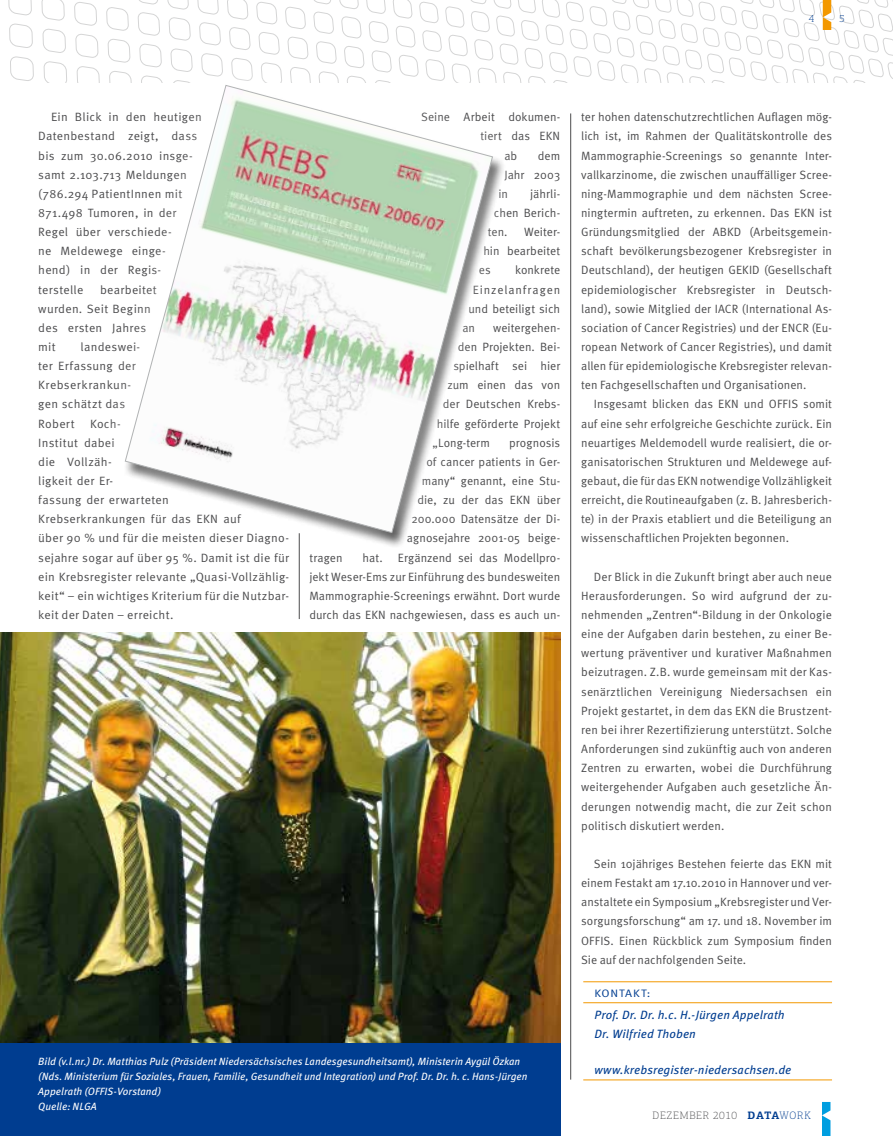
<style>
.page{position:relative;width:893px;height:1136px;background:#fff}
.page>*{position:absolute;margin:0;border:0;box-sizing:border-box;transform-origin:0 0}
.t1{font:12px/19.2px "Meta OT";letter-spacing:.015em;color:#4b4b4d;text-align:justify}
.t2{font:italic 12px/18px "Meta OT";letter-spacing:.01em;color:#003d90}
.t3{font:12px "Meta OT";letter-spacing:.075em;color:#4b4b4d}
.t4{font:100 10.8px "PF Agora Slab Pro";letter-spacing:.065em;color:#4b4b4d}
.t5{font:10.8px "Meta OT";letter-spacing:.065em;color:#003d90;scale:1.11 1}
.t6{font:italic 10.5px/15px "Meta OT";color:#fff}
.t7{font:100 10.5px "PF Agora Slab Pro";color:#003d90}
.s1{font-weight:700;color:#003d90}
.s2{color:#003d90}
</style>
<div class="page">
<svg style="left:8px;top:0;width:885px;height:83px"></svg>
<svg style="left:823px;top:0;width:8px;height:30px"></svg>
<svg style="left:822px;top:1102px;width:8px;height:33px"></svg>
<hr style="left:583px;top:1079px;width:249px;height:1px;background:#f39800">
<hr style="left:583px;top:1002px;width:249px;height:1px;background:#f39800">
<hr style="left:583px;top:981px;width:249px;height:1px;background:#f39800">
<svg style="left:82px;top:42px;width:454px;height:534px"></svg>
<svg style="left:124px;top:84px;width:369px;height:449px"></svg>
<img style="left:0;top:632px;width:560px;height:411px">
<hr style="left:299px;top:533px;width:1px;height:86px;background:#4b4b4d">
<hr style="left:570px;top:113px;width:1px;height:966px;background:#4b4b4d">
<div style="left:0;top:1043px;width:560px;height:92px;background:#003d90"></div>
<p class="t7" style="left:809px;top:12px;width:7px">4</p>
<p class="t7" style="left:839px;top:12px;width:7px">5</p>
<p class="t1" style="left:38px;top:108px;width:165px;text-align:left;text-indent:13px">Ein Blick in den heutigen<br>Datenbestand zeigt, dass bis zum 30.06.2010 insge&shy;samt 2.103.713 Meldungen (786.294 PatientInnen mit<br>871.498 Tumoren, in der<br>Regel über verschiede-<br>ne Meldewege einge-<br>hend) in der Regis&shy;terstelle</p>
<p class="t1" style="left:38px;top:280px;width:120px;text-align:left;text-indent:62px">bearbeitet wurden. Seit Beginn des ersten Jahres mit</p>
<p class="t1" style="left:38px;top:337px;width:104px;text-align:left;text-indent:42px">landeswei&shy;ter Erfassung der<br>Krebserkrankun&shy;gen schätzt das<br>Robert</p>
<p class="t1" style="left:38px;top:414px;width:252px;text-align:left;text-indent:52px">Koch-<br>Institut dabei<br>die Vollzäh-<br>ligkeit der Er-<br>fassung der erwarteten<br>Krebserkrankungen für das EKN auf<br>über 90 % und für die meisten dieser Diagno&shy;sejahre sogar auf über 95 %. Damit ist die für ein Krebsregister relevante „Quasi-Vollzählig&shy;keit“ – ein wichtiges Kriterium für die Nutzbar&shy;keit der Daten – erreicht.</p>
<p class="t1" style="left:421px;top:108px;width:141px">Seine Arbeit dokumen-</p>
<p class="t1" style="left:480px;top:127px;width:81px">tiert das EKN</p>
<p class="t1" style="left:504px;top:146px;width:14px">ab</p>
<p class="t1" style="left:538px;top:146px;width:24px">dem</p>
<p class="t1" style="left:504px;top:165px;width:57px">Jahr 2003</p>
<p class="t1" style="left:498px;top:184px;width:11px">in</p>
<p class="t1" style="left:530px;top:184px;width:32px">jährli-</p>
<p class="t1" style="left:494px;top:203px;width:68px">chen Berich-</p>
<p class="t1" style="left:488px;top:222px;width:21px">ten.</p>
<p class="t1" style="left:524px;top:222px;width:38px">Weiter-</p>
<p class="t1" style="left:483px;top:242px;width:78px">hin bearbeitet</p>
<p class="t1" style="left:479px;top:261px;width:13px">es</p>
<p class="t1" style="left:515px;top:261px;width:47px">konkrete</p>
<p class="t3" style="left:473px;top:282px;width:89px">Einzelanfragen</p>
<p class="t1" style="left:468px;top:299px;width:93px">und beteiligt sich</p>
<p class="t1" style="left:462px;top:318px;width:14px">an</p>
<p class="t1" style="left:493px;top:318px;width:68px">weitergehen-</p>
<p class="t1" style="left:458px;top:337px;width:104px">den Projekten. Bei-</p>
<p class="t1" style="left:453px;top:356px;width:108px">spielhaft sei hier</p>
<p class="t1" style="left:447px;top:375px;width:114px">zum einen das von</p>
<p class="t1" style="left:443px;top:395px;width:119px">der Deutschen Krebs-</p>
<p class="t1" style="left:437px;top:414px;width:125px">hilfe geförderte Projekt</p>
<p class="t1" style="left:432px;top:433px;width:59px">„Long-term</p>
<p class="t1" style="left:407px;top:433px;width:155px;text-align:right">prognosis<br>of cancer patients in Ger&shy;many“ genannt, eine Stu&shy;die, zu der das EKN über<br>200.000 Datensätze der Di&shy;agnosejahre 2001-05 beige-</p>
<p class="t1" style="left:309px;top:548px;width:35px">tragen</p>
<p class="t1" style="left:363px;top:548px;width:22px">hat.</p>
<p class="t1" style="left:309px;top:548px;width:252px;text-indent:89px">Ergänzend sei das Modellpro&shy;jekt Weser-Ems zur Einführung des bundesweiten Mammographie-Screenings erwähnt. Dort wurde durch das EKN nachgewiesen, dass es auch un-</p>
<p class="t6" style="left:38px;top:1053px;width:491px">Bild (v.l.nr.) Dr. Matthias Pulz (Präsident Niedersächsisches Landesgesundheitsamt), Ministerin Aygül Özkan (Nds. Ministerium für Soziales, Frauen, Familie, Gesundheit und Integration) und Prof. Dr. Dr. h. c. Hans-Jürgen Appelrath (OFFIS-Vorstand)<br>Quelle: NLGA</p>
<p class="t1" style="left:581px;top:108px;width:252px">ter hohen datenschutzrechtlichen Auflagen mög&shy;lich ist, im Rahmen der Qualitätskontrolle des Mammographie-Screenings so genannte Inter&shy;vallkarzinome, die zwischen unauffälliger Scree&shy;ning-Mammographie und dem nächsten Scree&shy;ningtermin auftreten, zu erkennen. Das EKN ist Gründungsmitglied der ABKD (Arbeitsgemein&shy;schaft bevölkerungsbezogener Krebsregister in Deutschland), der heutigen GEKID (Gesellschaft epidemiologischer Krebsregister in Deutsch&shy;land), sowie Mitglied der IACR (International As&shy;sociation of Cancer Registries) und der ENCR (Eu&shy;ropean Network of Cancer Registries), und damit allen für epidemiologische Krebsregister relevan&shy;ten Fachgesellschaften und Organisationen.</p>
<p class="t1" style="left:581px;top:395px;width:252px;text-indent:13px">Insgesamt blicken das EKN und OFFIS somit auf eine sehr erfolgreiche Geschichte zurück. Ein neuartiges Meldemodell wurde realisiert, die or&shy;ganisatorischen Strukturen und Meldewege auf&shy;gebaut, die für das EKN notwendige Vollzähligkeit erreicht, die Routineaufgaben (z. B. Jahresberich&shy;te) in der Praxis etabliert und die Beteiligung an wissenschaftlichen Projekten begonnen.</p>
<p class="t1" style="left:581px;top:567px;width:252px;text-indent:13px">Der Blick in die Zukunft bringt aber auch neue Herausforderungen. So wird aufgrund der zu&shy;nehmenden „Zentren“-Bildung in der Onkologie eine der Aufgaben darin bestehen, zu einer Be&shy;wertung präventiver und kurativer Maßnahmen beizutragen. Z.B. wurde gemeinsam mit der Kas&shy;senärztlichen Vereinigung Niedersachsen ein Projekt gestartet, in dem das EKN die Brustzent&shy;ren bei ihrer Rezertifizierung unterstützt. Solche Anforderungen sind zukünftig auch von anderen Zentren zu erwarten, wobei die Durchführung weitergehender Aufgaben auch gesetzliche Än&shy;derungen notwendig macht, die zur Zeit schon politisch diskutiert werden.</p>
<p class="t1" style="left:581px;top:854px;width:252px;text-indent:13px">Sein 10jähriges Bestehen feierte das EKN mit einem Festakt am 17.10.2010 in Hannover und ver&shy;anstaltete ein Symposium „Krebsregister und Ver&shy;sorgungsforschung“ am 17. und 18. November im OFFIS. Einen Rückblick zum Symposium finden Sie auf der nachfolgenden Seite.</p>
<p class="t5" style="left:594px;top:986px;width:52px">KONTAKT:</p>
<p class="t2" style="left:594px;top:1006px;width:192px">Prof. Dr. Dr. h.c. H.-Jürgen Appelrath<br>Dr. Wilfried Thoben</p>
<p class="t2" style="left:594px;top:1060px;width:198px">www.krebsregister-niedersachsen.de</p>
<p class="t4" style="left:653px;top:1109px;width:160px">DEZEMBER 2010 <span class="s1">DATA</span><span class="s2">WORK</span></p>
</div>
